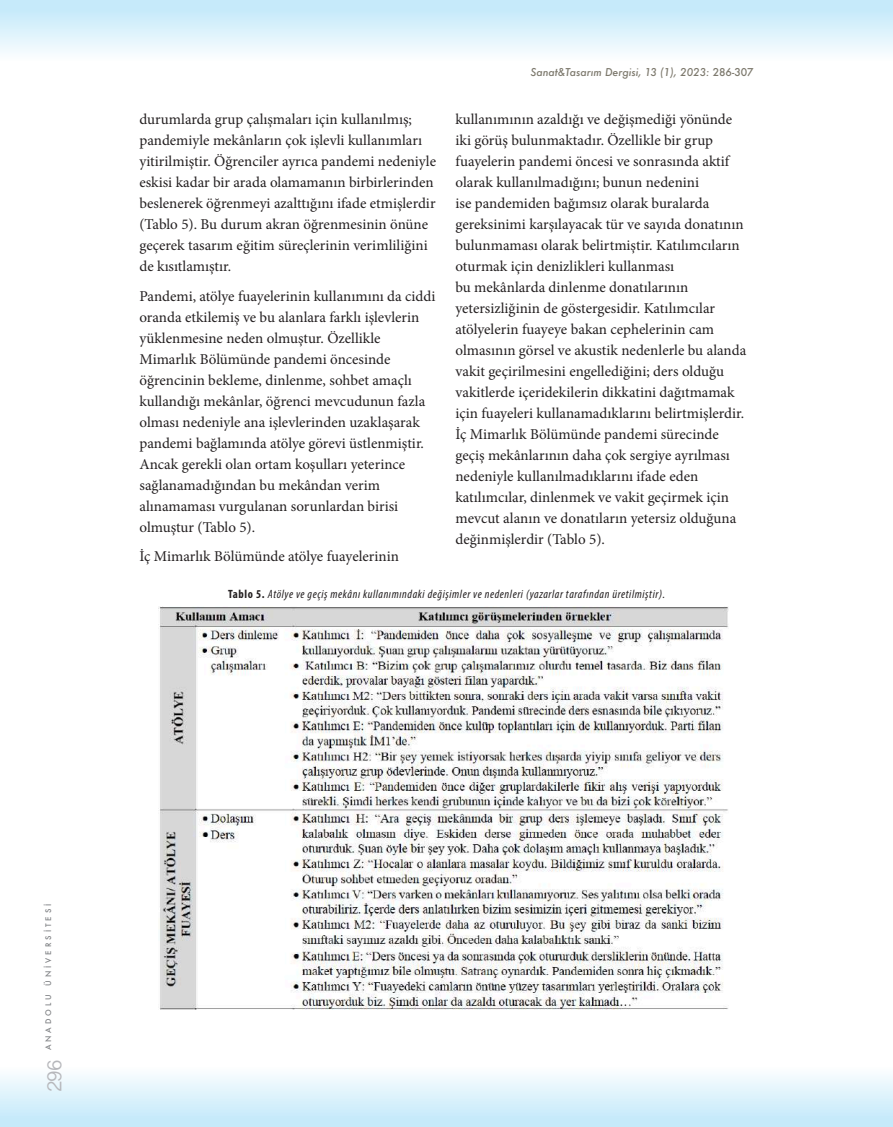
<style>
.page{position:relative;width:893px;height:1127px;background:#fff}
.page>*{position:absolute;margin:0;border:0;box-sizing:border-box;transform-origin:0 0}
.t1{font:18px "Oriya Sangam MN";color:#b6b7bb}
.t2{font:15px/21px "Minion Pro";color:#231f20}
.t3{font:italic condensed 12px "Myriad Pro";letter-spacing:.05em;color:#231f20}
.t4{font:italic 500 10.5px "Futura";color:#7d796d}
.t5{font:500 7.5px "Futura";letter-spacing:.4em;color:#808285}
.s1{font-style:normal}
.s2{font-weight:700;font-style:normal}
</style>
<div class="page">
<div style="left:0;top:1045px;width:893px;height:82px;background:linear-gradient(to bottom,#fff,#c3e9fa)"></div>
<div style="left:0;top:0;width:893px;height:81px;background:linear-gradient(to bottom,#c0e8f9,#fff)"></div>
<img style="left:158px;top:606px;width:570px;height:403px">
<p class="t2" style="left:139px;top:109px;width:298px">durumlarda grup çalışmaları için kullanılmış; pandemiyle mekânların çok işlevli kullanımları yitirilmiştir. Öğrenciler ayrıca pandemi nedeniyle eskisi kadar bir arada olamamanın birbirlerinden beslenerek öğrenmeyi azalttığını ifade etmişlerdir (Tablo 5). Bu durum akran öğrenmesinin önüne geçerek tasarım eğitim süreçlerinin verimliliğini de kısıtlamıştır.</p>
<p class="t2" style="left:139px;top:286px;width:298px">Pandemi, atölye fuayelerinin kullanımını da ciddi oranda etkilemiş ve bu alanlara farklı işlevlerin yüklenmesine neden olmuştur. Özellikle Mimarlık Bölümünde pandemi öncesinde öğrencinin bekleme, dinlenme, sohbet amaçlı kullandığı mekânlar, öğrenci mevcudunun fazla olması nedeniyle ana işlevlerinden uzaklaşarak pandemi bağlamında atölye görevi üstlenmiştir.<br>Ancak gerekli olan ortam koşulları yeterince sağlanamadığından bu mekândan verim alınamaması vurgulanan sorunlardan birisi olmuştur (Tablo 5).</p>
<p class="t2" style="left:139px;top:546px;width:261px">İç Mimarlık Bölümünde atölye fuayelerinin</p>
<p class="t4" style="left:530px;top:65px;width:224px">Sanat&amp;Tasarım Dergisi, 13 (1), 2023: <span class="s1">286-307</span></p>
<p class="t2" style="left:455px;top:109px;width:292px">kullanımının azaldığı ve değişmediği yönünde iki görüş bulunmaktadır. Özellikle bir grup fuayelerin pandemi öncesi ve sonrasında aktif olarak kullanılmadığını; bunun nedenini<br>ise pandemiden bağımsız olarak buralarda gereksinimi karşılayacak tür ve sayıda donatının bulunmaması olarak belirtmiştir. Katılımcıların oturmak için denizlikleri kullanması<br>bu mekânlarda dinlenme donatılarının yetersizliğinin de göstergesidir. Katılımcılar atölyelerin fuayeye bakan cephelerinin cam olmasının görsel ve akustik nedenlerle bu alanda vakit geçirilmesini engellediğini; ders olduğu vakitlerde içeridekilerin dikkatini dağıtmamak için fuayeleri kullanamadıklarını belirtmişlerdir.<br>İç Mimarlık Bölümünde pandemi sürecinde geçiş mekânlarının daha çok sergiye ayrılması nedeniyle kullanılmadıklarını ifade eden katılımcılar, dinlenmek ve vakit geçirmek için mevcut alanın ve donatıların yetersiz olduğuna değinmişlerdir (Tablo 5).</p>
<p class="t3" style="left:228px;top:587px;width:438px"><span class="s2">Tablo 5.</span> Atölye ve geçiş mekânı kullanımındaki değişimler ve nedenleri (yazarlar tarafından üretilmiştir).</p>
<p class="t5" style="left:43px;top:1050px;width:148px;rotate:-90deg">ANADOLU ÜNİVERSİTESİ</p>
<p class="t1" style="left:42px;top:1092px;width:35px;rotate:-90deg">296</p>
</div>
